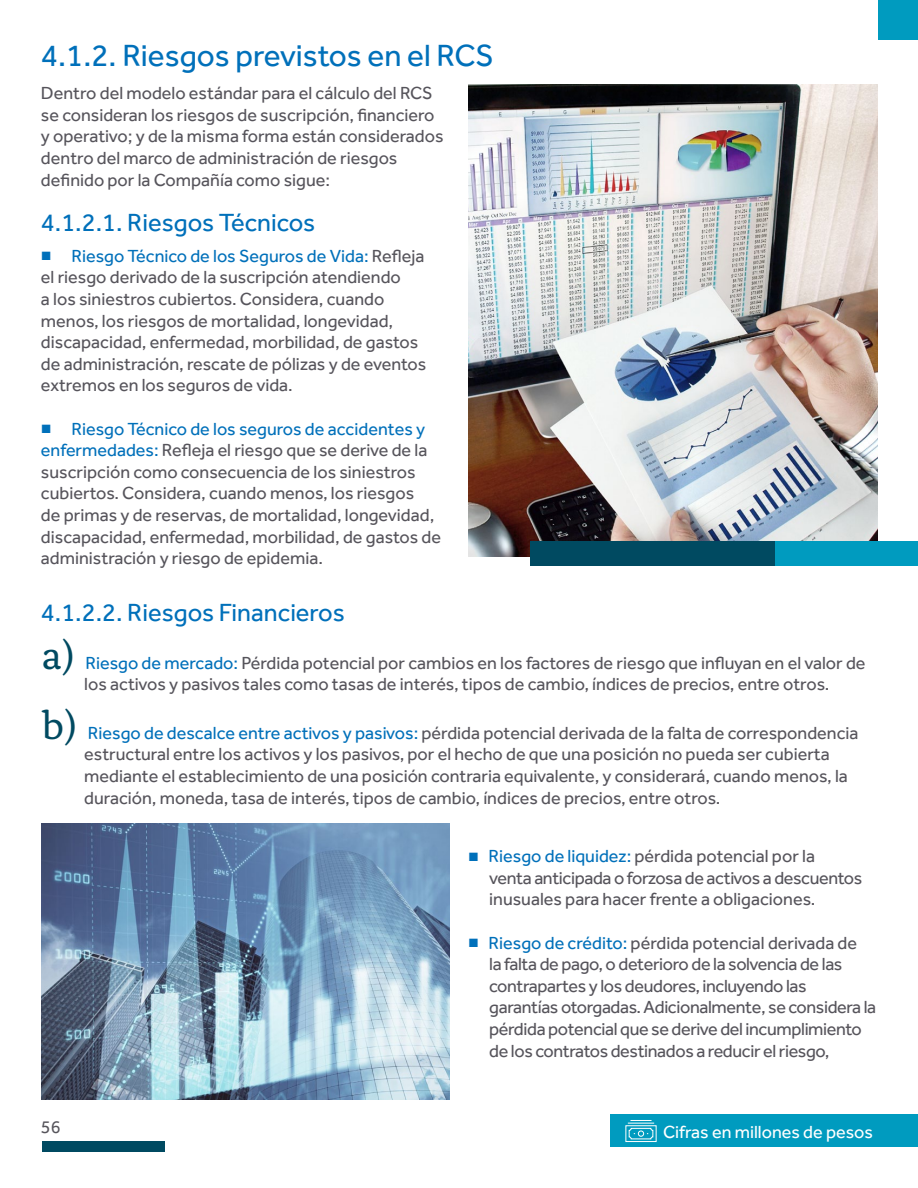
<style>
.page{position:relative;width:918px;height:1188px;background:#fff}
.page>*{position:absolute;margin:0;border:0;box-sizing:border-box;transform-origin:0 0}
.t1{font:40.5px "Alda OT";color:#004a61}
.t2{font:31.5px "NYLIC Effra";color:#0070ba}
.t3{font:25.5px "NYLIC Effra";color:#0070ba}
.t4{font:18px/21.6px "NYLIC Effra";color:#56545b}
.t5{font:18px/21.6px "NYLIC Effra";letter-spacing:-.02em;color:#56545b}
.t6{font:18px "NYLIC Effra";color:#fff}
.s1{font-family:"Arial";color:#0070ba}
.s2{color:#0070ba}
</style>
<div class="page">
<img style="left:468px;top:85px;width:409px;height:471px">
<img style="left:42px;top:823px;width:408px;height:276px">
<div style="left:530px;top:541px;width:388px;height:25px;background:#004a61"></div>
<div style="left:775px;top:541px;width:143px;height:25px;background:#009bbf"></div>
<div style="left:610px;top:1115px;width:308px;height:32px;background:#009bbf"></div>
<svg style="left:625px;top:1120px;width:32px;height:22px"></svg>
<div style="left:42px;top:1141px;width:123px;height:11px;background:#004a61"></div>
<div style="left:878px;top:0;width:39px;height:40px;background:#009bbf"></div>
<h2 class="t2" style="left:41px;top:37px;width:454px">4.1.2. Riesgos previstos en el RCS</h2>
<p class="t4" style="left:41px;top:82px;width:404px">Dentro del modelo estándar para el cálculo del RCS se consideran los riesgos de suscripción, financiero y operativo; y de la misma forma están considerados dentro del marco de administración de riesgos definido por la Compañía como sigue:</p>
<h3 class="t3" style="left:41px;top:208px;width:276px">4.1.2.1. Riesgos Técnicos</h3>
<p class="t4" style="left:41px;top:245px;width:387px"><span class="s1">■</span> <span class="s2">Riesgo Técnico de los Seguros de Vida:</span> Refleja el riesgo derivado de la suscripción atendiendo<br>a los siniestros cubiertos. Considera, cuando menos, los riesgos de mortalidad, longevidad, discapacidad, enfermedad, morbilidad, de gastos de administración, rescate de pólizas y de eventos extremos en los seguros de vida.</p>
<p class="t4" style="left:41px;top:418px;width:402px"><span class="s1">■</span> <span class="s2">Riesgo Técnico de los seguros de accidentes y enfermedades:</span> Refleja el riesgo que se derive de la suscripción como consecuencia de los siniestros cubiertos. Considera, cuando menos, los riesgos<br>de primas y de reservas, de mortalidad, longevidad, discapacidad, enfermedad, morbilidad, de gastos de administración y riesgo de epidemia.</p>
<h3 class="t3" style="left:41px;top:597px;width:305px">4.1.2.2. Riesgos Financieros</h3>
<h1 class="t1" style="left:42px;top:638px;width:35px">a)</h1>
<h1 class="t1" style="left:42px;top:708px;width:38px">b)</h1>
<p class="t4" style="left:84px;top:652px;width:783px"><span class="s2">Riesgo de mercado:</span> Pérdida potencial por cambios en los factores de riesgo que influyan en el valor de los activos y pasivos tales como tasas de interés, tipos de cambio, índices de precios, entre otros.</p>
<p class="t4" style="left:84px;top:722px;width:776px"><span class="s2">Riesgo de descalce entre activos y pasivos:</span> pérdida potencial derivada de la falta de correspondencia estructural entre los activos y los pasivos, por el hecho de que una posición no pueda ser cubierta mediante el establecimiento de una posición contraria equivalente, y considerará, cuando menos, la duración, moneda, tasa de interés, tipos de cambio, índices de precios, entre otros.</p>
<p class="t4" style="left:489px;top:845px;width:375px;text-indent:-21px"><span class="s1">■</span> <span class="s2">Riesgo de liquidez:</span> pérdida potencial por la<br>venta anticipada o forzosa de activos a descuentos inusuales para hacer frente a obligaciones.</p>
<p class="t5" style="left:489px;top:932px;width:389px;text-indent:-21px"><span class="s1">■</span> <span class="s2">Riesgo de crédito:</span> pérdida potencial derivada de<br>la falta de pago, o deterioro de la solvencia de las contrapartes y los deudores, incluyendo las garantías otorgadas. Adicionalmente, se considera la pérdida potencial que se derive del incumplimiento de los contratos destinados a reducir el riesgo,</p>
<p class="t4" style="left:41px;top:1116px;width:21px">56</p>
<p class="t6" style="left:663px;top:1121px;width:211px">Cifras en millones de pesos</p>
</div>
